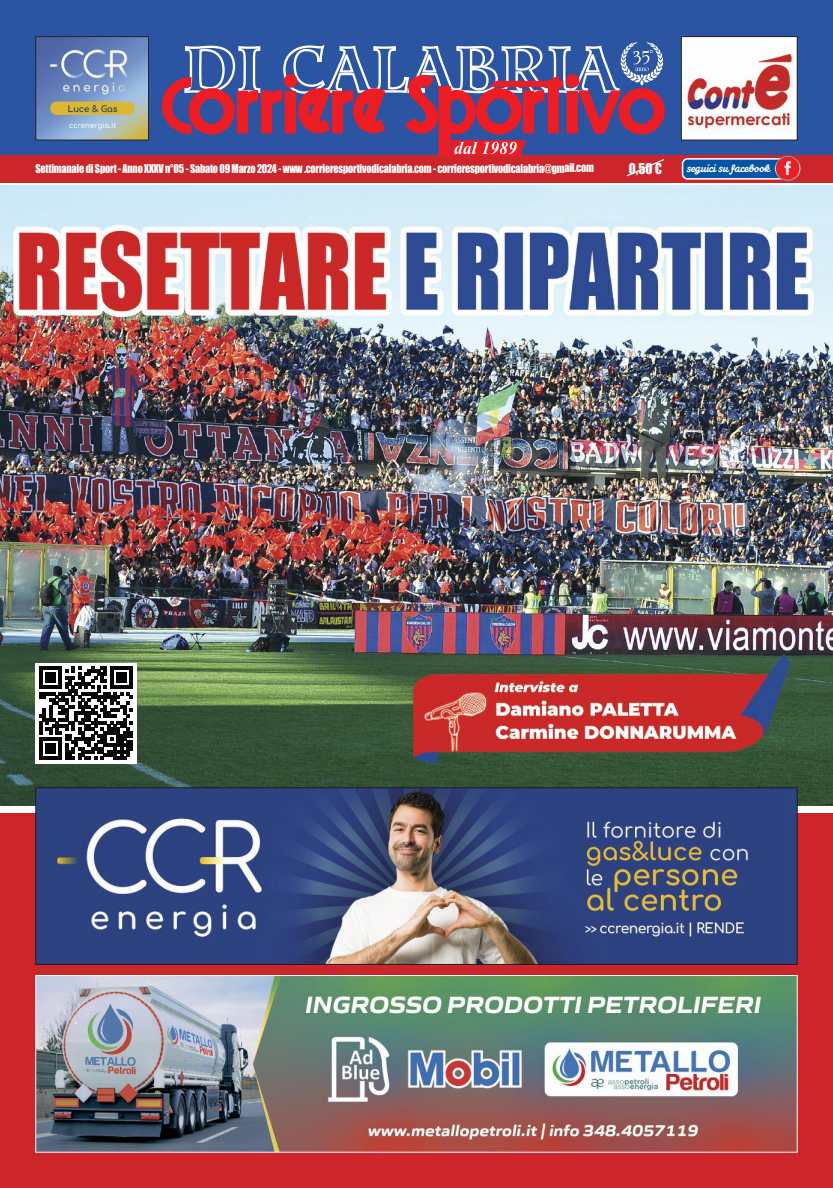
<style>
.page{position:relative;width:833px;height:1188px;background:#fff}
.page>*{position:absolute;margin:0;border:0;box-sizing:border-box;transform-origin:0 0}
.t1{font:13.75px "Impact";color:#fff;scale:.96 1}
.t2{font:11.25px "Impact";letter-spacing:-.02em;color:#fff;scale:.9 1}
.t3{font:700 10.5px "Susa";color:#fff}
</style>
<div class="page">
<img style="left:0;top:185px;width:833px;height:620px">
<div style="left:0;top:813px;width:833px;height:374px;background:#cc262a"></div>
<div style="left:36px;top:663px;width:100px;height:100px;background:#fff"></div>
<svg style="left:39px;top:666px;width:94px;height:93px"></svg>
<img style="left:37px;top:976px;width:758px;height:174px">
<div style="left:35px;top:974px;width:762px;height:178px;border:1px solid #fff"></div>
<img style="left:37px;top:789px;width:758px;height:173px">
<div style="left:35px;top:787px;width:762px;height:177px;border:1px solid #1f1d1c"></div>
<div style="left:0;top:155px;width:833px;height:27px;background:#cc262a"></div>
<div style="left:0;top:0;width:833px;height:155px;background:#2b54a2"></div>
<svg style="left:682px;top:156px;width:118px;height:25px;background:#5e5e8e"></svg>
<div style="left:681px;top:37px;width:116px;height:103px;background:#fff"></div>
<img style="left:683px;top:48px;width:111px;height:85px">
<div style="left:681px;top:36px;width:116px;height:104px;border:1px solid #272526"></div>
<img style="left:37px;top:38px;width:110px;height:100px">
<div style="left:35px;top:36px;width:114px;height:104px;border:1px solid #272526"></div>
<svg style="left:162px;top:42px;width:503px;height:135px"></svg>
<p class="t2" style="left:36px;top:162px;width:622px">Settimanale di Sport - Anno XXXV n°05 - Sabato 09 Marzo 2024 - www .corrieresportivodicalabria.com - corrieresportivodicalabria@gmail.com</p>
<p class="t1" style="left:629px;top:161px;width:36px">0,50 €</p>
<p class="t3" style="left:686px;top:164px;width:85px">seguici su facebook</p>
</div>
